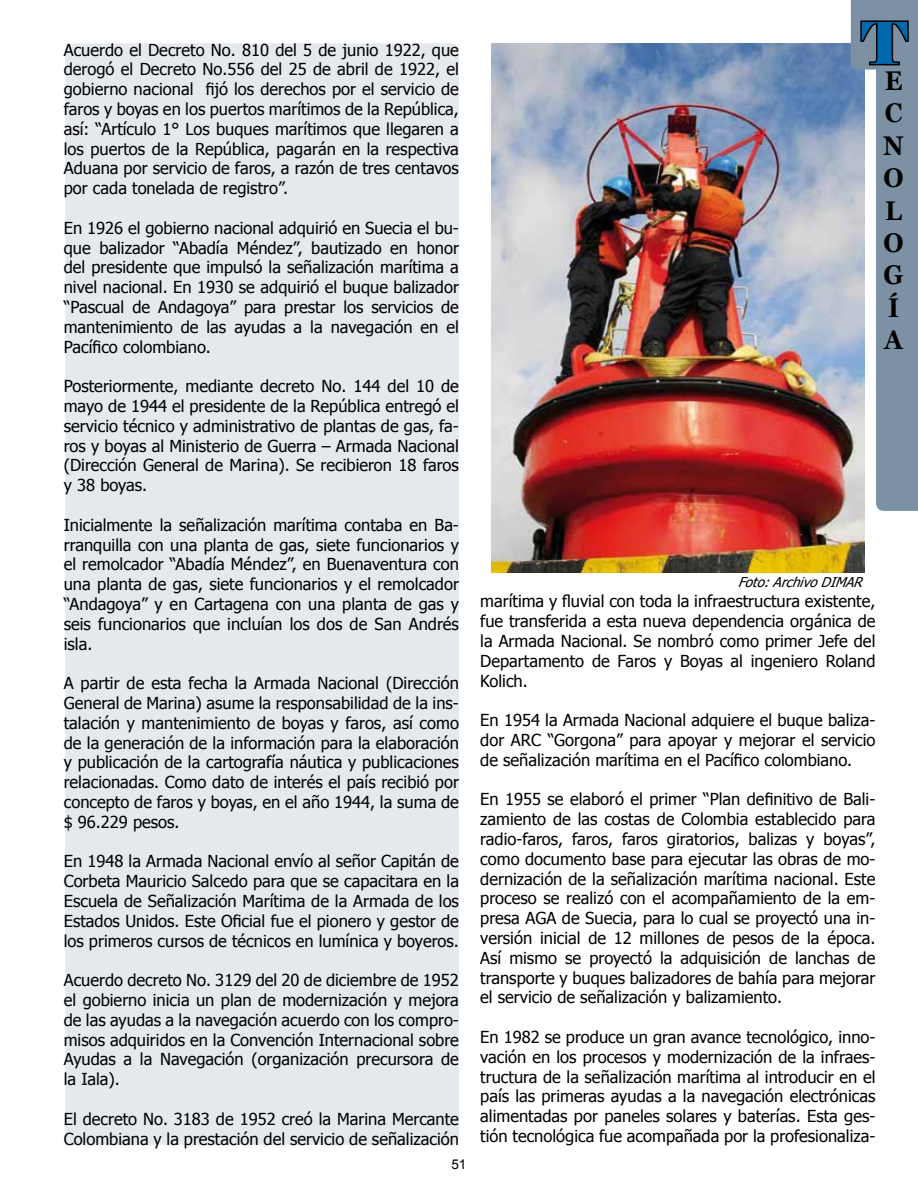
<style>
.page{position:relative;width:918px;height:1188px;background:#fff}
.page>*{position:absolute;margin:0;border:0;box-sizing:border-box;transform-origin:0 0}
.t1{font:57.6px "Elephant";color:#0068ac}
.t2{font:700 27px/32.4px "Georgia";color:#000;scale:.91 1}
.t3{font:16.5px/19.8px "Tahoma";color:#000;text-align:justify}
.t4{font:italic 13.5px "Tahoma";color:#000}
.t5{font:13.5px "Arial";color:#000}
</style>
<div class="page">
<img style="left:492px;top:44px;width:372px;height:529px">
<div style="left:65px;top:43px;width:394px;height:1102px;background:#e5e9ed;border-radius:9px"></div>
<svg style="left:851px;top:0;width:67px;height:511px;background:#96a5b5"></svg>
<p class="t3" style="left:64px;top:39px;width:397px">Acuerdo el Decreto No. 810 del 5 de junio 1922, que derogó el Decreto No.556 del 25 de abril de 1922, el gobierno nacional fijó los derechos por el servicio de faros y boyas en los puertos marítimos de la República, así: “Artículo 1° Los buques marítimos que llegaren a los puertos de la República, pagarán en la respectiva Aduana por servicio de faros, a razón de tres centavos por cada tonelada de registro”.</p>
<p class="t3" style="left:64px;top:217px;width:397px">En 1926 el gobierno nacional adquirió en Suecia el bu&shy;que balizador “Abadía Méndez”, bautizado en honor del presidente que impulsó la señalización marítima a nivel nacional. En 1930 se adquirió el buque balizador “Pascual de Andagoya” para prestar los servicios de mantenimiento de las ayudas a la navegación en el Pacífico colombiano.</p>
<p class="t3" style="left:64px;top:375px;width:397px">Posteriormente, mediante decreto No. 144 del 10 de mayo de 1944 el presidente de la República entregó el servicio técnico y administrativo de plantas de gas, fa&shy;ros y boyas al Ministerio de Guerra – Armada Nacional (Dirección General de Marina). Se recibieron 18 faros y 38 boyas.</p>
<p class="t3" style="left:64px;top:514px;width:397px">Inicialmente la señalización marítima contaba en Ba&shy;rranquilla con una planta de gas, siete funcionarios y el remolcador “Abadía Méndez”, en Buenaventura con una planta de gas, siete funcionarios y el remolcador “Andagoya” y en Cartagena con una planta de gas y seis funcionarios que incluían los dos de San Andrés isla.</p>
<p class="t3" style="left:64px;top:672px;width:397px">A partir de esta fecha la Armada Nacional (Dirección General de Marina) asume la responsabilidad de la ins&shy;talación y mantenimiento de boyas y faros, así como de la generación de la información para la elaboración y publicación de la cartografía náutica y publicaciones relacionadas. Como dato de interés el país recibió por concepto de faros y boyas, en el año 1944, la suma de $ 96.229 pesos.</p>
<p class="t3" style="left:64px;top:851px;width:397px">En 1948 la Armada Nacional envío al señor Capitán de Corbeta Mauricio Salcedo para que se capacitara en la Escuela de Señalización Marítima de la Armada de los Estados Unidos. Este Oficial fue el pionero y gestor de los primeros cursos de técnicos en lumínica y boyeros.</p>
<p class="t3" style="left:64px;top:969px;width:397px">Acuerdo decreto No. 3129 del 20 de diciembre de 1952 el gobierno inicia un plan de modernización y mejora de las ayudas a la navegación acuerdo con los compro&shy;misos adquiridos en la Convención Internacional sobre Ayudas a la Navegación (organización precursora de la Iala).</p>
<p class="t3" style="left:64px;top:1108px;width:397px">El decreto No. 3183 de 1952 creó la Marina Mercante<br>Colombiana y la prestación del servicio de señalización</p>
<p class="t5" style="left:451px;top:1155px;width:17px">51</p>
<h1 class="t1" style="left:861px;top:7px;width:48px">T</h1>
<h2 class="t2" style="left:883px;top:64px;width:24px">E<br>C<br>N<br>O<br>L<br>O<br>G<br>Í<br>A</h2>
<p class="t4" style="left:738px;top:573px;width:131px">Foto:ArchivoDIMAR</p>
<p class="t3" style="left:480px;top:591px;width:397px">marítima y fluvial con toda la infraestructura existente, fue transferida a esta nueva dependencia orgánica de la Armada Nacional. Se nombró como primer Jefe del Departamento de Faros y Boyas al ingeniero Roland Kolich.</p>
<p class="t3" style="left:480px;top:709px;width:397px">En 1954 la Armada Nacional adquiere el buque baliza&shy;dor ARC “Gorgona” para apoyar y mejorar el servicio de señalización marítima en el Pacífico colombiano.</p>
<p class="t3" style="left:480px;top:789px;width:397px">En 1955 se elaboró el primer “Plan definitivo de Bali&shy;zamiento de las costas de Colombia establecido para radio-faros, faros, faros giratorios, balizas y boyas”, como documento base para ejecutar las obras de mo&shy;dernización de la señalización marítima nacional. Este proceso se realizó con el acompañamiento de la em&shy;presa AGA de Suecia, para lo cual se proyectó una in&shy;versión inicial de 12 millones de pesos de la época.<br>Así mismo se proyectó la adquisición de lanchas de transporte y buques balizadores de bahía para mejorar el servicio de señalización y balizamiento.</p>
<p class="t3" style="left:480px;top:1026px;width:397px">En 1982 se produce un gran avance tecnológico, inno&shy;vación en los procesos y modernización de la infraes&shy;tructura de la señalización marítima al introducir en el país las primeras ayudas a la navegación electrónicas alimentadas por paneles solares y baterías. Esta ges&shy;tión tecnológica fue acompañada por la profesionaliza-</p>
</div>
